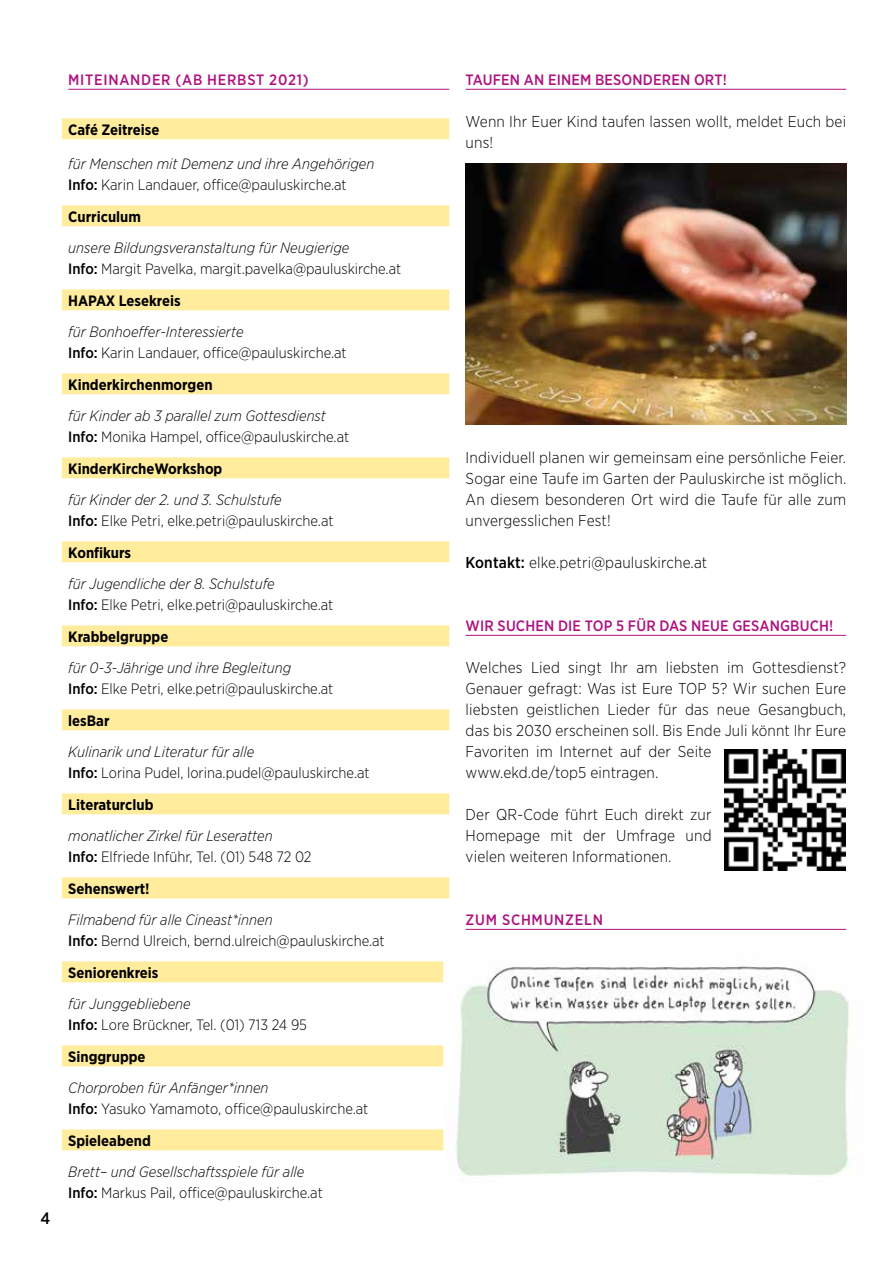
<style>
.page{position:relative;width:893px;height:1263px;background:#fff}
.page>*{position:absolute;margin:0;border:0;box-sizing:border-box;transform-origin:0 0}
.t1{font:500 16.5px "Gotham Narrow";color:#000}
.t2{font:300 15.75px/21px "Gotham Narrow";letter-spacing:.01em;color:#000}
.t3{font:300 15px/21px "Gotham Narrow";color:#000}
.t4{font:italic 300 15px/21px "Gotham Narrow";color:#000}
.t5{font:700 15px "Gotham Narrow";color:#000}
.t6{font:500 15px "Gotham Narrow";letter-spacing:.01em;color:#ad1380}
.t7{font:500 15px "Gotham Narrow";letter-spacing:.05em;color:#ad1380}
.s1{font-weight:500;font-style:normal}
.s2{font-style:normal}
.s3{font-style:italic}
.s4{font-weight:500}
</style>
<div class="page">
<svg style="left:124px;top:830px;width:723px;height:321px"></svg>
<img style="left:443px;top:951px;width:406px;height:225px">
<hr style="left:466px;top:929px;width:380px;height:1px;background:#ad1380">
<hr style="left:68px;top:89px;width:381px;height:1px;background:#ad1380">
<div style="left:62px;top:118px;width:387px;height:21px;background:#ffec9d"></div>
<div style="left:62px;top:205px;width:387px;height:21px;background:#ffec9d"></div>
<div style="left:62px;top:289px;width:387px;height:21px;background:#ffec9d"></div>
<div style="left:62px;top:373px;width:387px;height:21px;background:#ffec9d"></div>
<div style="left:62px;top:457px;width:387px;height:21px;background:#ffec9d"></div>
<div style="left:62px;top:541px;width:387px;height:21px;background:#ffec9d"></div>
<div style="left:62px;top:625px;width:387px;height:21px;background:#ffec9d"></div>
<div style="left:62px;top:709px;width:387px;height:21px;background:#ffec9d"></div>
<div style="left:62px;top:793px;width:387px;height:21px;background:#ffec9d"></div>
<div style="left:62px;top:877px;width:387px;height:21px;background:#ffec9d"></div>
<div style="left:62px;top:961px;width:381px;height:21px;background:#ffec9d"></div>
<div style="left:62px;top:1045px;width:381px;height:21px;background:#ffec9d"></div>
<div style="left:62px;top:1129px;width:381px;height:21px;background:#ffec9d"></div>
<hr style="left:466px;top:89px;width:380px;height:1px;background:#ad1380">
<hr style="left:466px;top:635px;width:380px;height:1px;background:#ad1380">
<img style="left:724px;top:749px;width:121px;height:121px">
<img style="left:466px;top:163px;width:380px;height:261px">
<p class="t1" style="left:40px;top:1208px;width:11px">4</p>
<p class="t7" style="left:68px;top:70px;width:242px">MITEINANDER (AB HERBST 2021)</p>
<p class="t5" style="left:68px;top:120px;width:93px">Café Zeitreise</p>
<p class="t4" style="left:68px;top:153px;width:308px">für Menschen mit Demenz und ihre Angehörigen<br><span class="s1">Info:</span> <span class="s2">Karin Landauer, office@pauluskirche.at</span></p>
<p class="t5" style="left:68px;top:207px;width:74px">Curriculum</p>
<p class="t3" style="left:68px;top:237px;width:334px"><span class="s3">unsere Bildungsveranstaltung für Neugierige<br></span><span class="s4">Info:</span> Margit Pavelka, margit.pavelka@pauluskirche.at</p>
<p class="t5" style="left:68px;top:291px;width:114px">HAPAX Lesekreis</p>
<p class="t3" style="left:68px;top:321px;width:280px"><span class="s3">für Bonhoeffer-Interessierte<br></span><span class="s4">Info:</span> Karin Landauer, office@pauluskirche.at</p>
<p class="t5" style="left:68px;top:375px;width:146px">Kinderkirchenmorgen</p>
<p class="t4" style="left:68px;top:405px;width:282px">für Kinder ab 3 parallel zum Gottesdienst<br><span class="s1">Info:</span> <span class="s2">Monika Hampel, office@pauluskirche.at</span></p>
<p class="t5" style="left:68px;top:459px;width:156px">KinderKircheWorkshop</p>
<p class="t3" style="left:68px;top:489px;width:267px"><span class="s3">für Kinder der 2. und 3. Schulstufe<br></span><span class="s4">Info:</span> Elke Petri, elke.petri@pauluskirche.at</p>
<p class="t5" style="left:68px;top:543px;width:64px">Konfikurs</p>
<p class="t3" style="left:68px;top:573px;width:267px"><span class="s3">für Jugendliche der 8. Schulstufe<br></span><span class="s4">Info:</span> Elke Petri, elke.petri@pauluskirche.at</p>
<p class="t5" style="left:68px;top:627px;width:102px">Krabbelgruppe</p>
<p class="t3" style="left:68px;top:657px;width:267px"><span class="s3">für 0-3-Jährige und ihre Begleitung<br></span><span class="s4">Info:</span> Elke Petri, elke.petri@pauluskirche.at</p>
<p class="t5" style="left:68px;top:711px;width:43px">lesBar</p>
<p class="t3" style="left:68px;top:741px;width:303px"><span class="s3">Kulinarik und Literatur für alle<br></span><span class="s4">Info:</span> Lorina Pudel, lorina.pudel@pauluskirche.at</p>
<p class="t5" style="left:68px;top:795px;width:87px">Literaturclub</p>
<p class="t4" style="left:68px;top:825px;width:245px">monatlicher Zirkel für Leseratten<br><span class="s1">Info:</span> <span class="s2">Elfriede Inführ, Tel. (01) 548 72 02</span></p>
<p class="t5" style="left:68px;top:879px;width:83px">Sehenswert!</p>
<p class="t3" style="left:68px;top:909px;width:318px"><span class="s3">Filmabend für alle Cineast*innen<br></span><span class="s4">Info:</span> Bernd Ulreich, bernd.ulreich@pauluskirche.at</p>
<p class="t5" style="left:68px;top:963px;width:92px">Seniorenkreis</p>
<p class="t3" style="left:68px;top:993px;width:240px"><span class="s3">für Junggebliebene<br></span><span class="s4">Info:</span> Lore Brückner, Tel. (01) 713 24 95</p>
<p class="t5" style="left:68px;top:1047px;width:79px">Singgruppe</p>
<p class="t3" style="left:68px;top:1077px;width:302px"><span class="s3">Chorproben für Anfänger*innen<br></span><span class="s4">Info:</span> Yasuko Yamamoto, office@pauluskirche.at</p>
<p class="t5" style="left:68px;top:1131px;width:84px">Spieleabend</p>
<p class="t4" style="left:68px;top:1161px;width:256px">Brett– und Gesellschaftsspiele für alle<br><span class="s1">Info:</span> <span class="s2">Markus Pail, office@pauluskirche.at</span></p>
<p class="t6" style="left:466px;top:70px;width:263px">TAUFEN AN EINEM BESONDEREN ORT!</p>
<p class="t2" style="left:466px;top:110px;width:382px">Wenn Ihr Euer Kind taufen lassen wollt, meldet Euch bei uns!</p>
<p class="t2" style="left:466px;top:446px;width:382px;text-align:justify">Individuell planen wir gemeinsam eine persönliche Feier.<br>Sogar eine Taufe im Garten der Pauluskirche ist möglich.<br>An diesem besonderen Ort wird die Taufe für alle zum unvergesslichen Fest!</p>
<p class="t2" style="left:466px;top:551px;width:243px"><span class="s4">Kontakt:</span> elke.petri@pauluskirche.at</p>
<p class="t6" style="left:466px;top:616px;width:369px">WIR SUCHEN DIE TOP 5 FÜR DAS NEUE GESANGBUCH!</p>
<p class="t2" style="left:466px;top:656px;width:382px">Welches Lied singt Ihr am liebsten im Gottesdienst?<br>Genauer gefragt: Was ist Eure TOP 5? Wir suchen Eure liebsten geistlichen Lieder für das neue Gesangbuch, das bis 2030 erscheinen soll. Bis Ende Juli könnt Ihr Eure Favoriten im Internet auf der Seite<br>www.ekd.de/top5 eintragen.</p>
<p class="t2" style="left:466px;top:803px;width:247px;text-align:justify">Der QR-Code führt Euch direkt zur Homepage mit der Umfrage und vielen weiteren Informationen.</p>
<p class="t7" style="left:466px;top:910px;width:139px">ZUM SCHMUNZELN</p>
</div>
